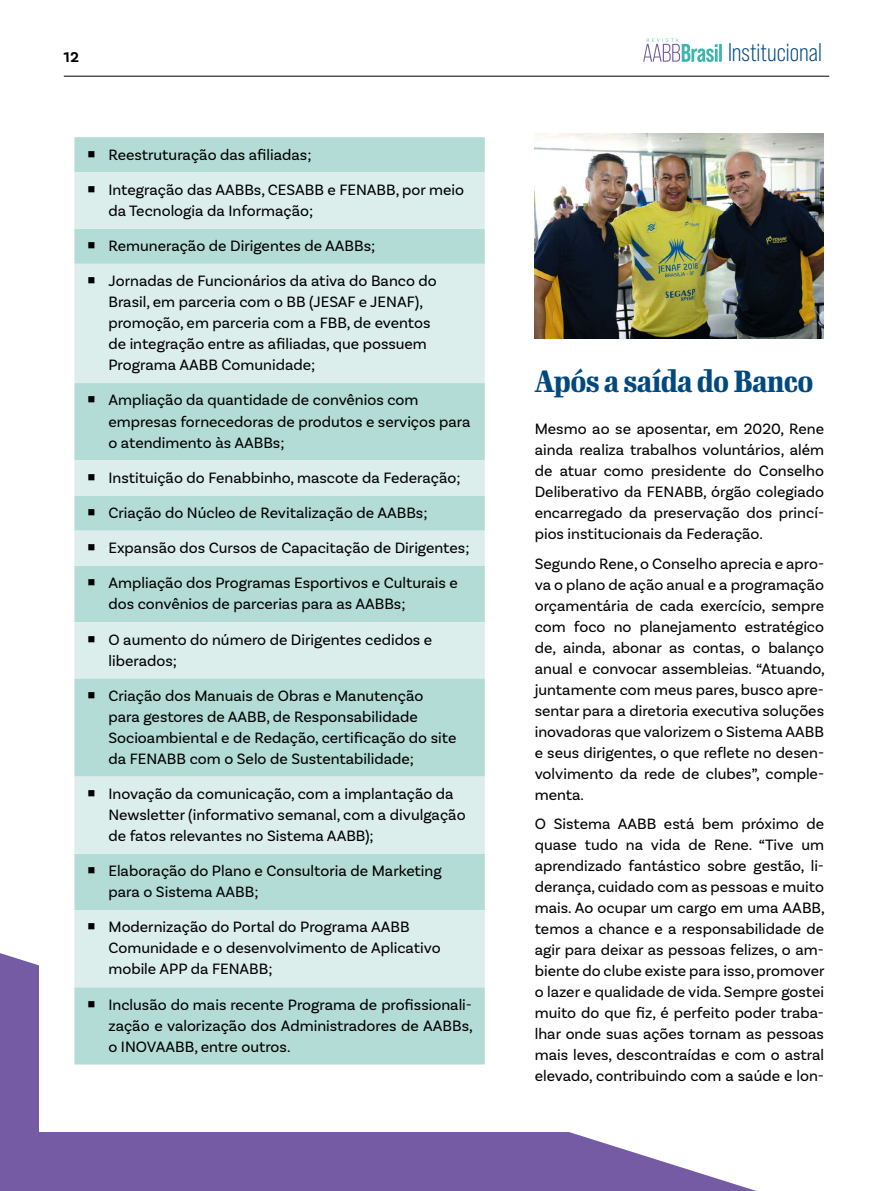
<style>
.page{position:relative;width:893px;height:1191px;background:#fff}
.page>*{position:absolute;margin:0;border:0;box-sizing:border-box;transform-origin:0 0}
.t1{font:700 30px "Gimlet Display Condensed";color:#00497f}
.t2{font:25.5px "Bebas Neue Pro";color:#00497f}
.t3{font:15.75px/21px "Basic Sans";color:#000}
.t4{font:700 15px "Basic Sans";color:#000}
</style>
<div class="page">
<hr style="left:64px;top:76px;width:765px;height:1px;background:#000">
<svg style="left:643px;top:38px;width:79px;height:24px"></svg>
<svg style="left:0;top:953px;width:756px;height:238px;background:#856fae"></svg>
<div style="left:39px;top:869px;width:785px;height:262px;background:#fff"></div>
<div style="left:74px;top:137px;width:411px;height:927px;background:#b3dcd6"></div>
<svg style="left:74px;top:172px;width:411px;height:815px;background:#c9e6e1"></svg>
<img style="left:534px;top:134px;width:290px;height:204px">
<svg style="left:88px;top:151px;width:7px;height:6px"></svg>
<svg style="left:88px;top:186px;width:7px;height:6px"></svg>
<svg style="left:88px;top:242px;width:7px;height:6px"></svg>
<svg style="left:88px;top:277px;width:7px;height:7px"></svg>
<svg style="left:88px;top:396px;width:7px;height:7px"></svg>
<svg style="left:88px;top:474px;width:7px;height:6px"></svg>
<svg style="left:88px;top:509px;width:7px;height:6px"></svg>
<svg style="left:88px;top:544px;width:7px;height:6px"></svg>
<svg style="left:88px;top:579px;width:7px;height:6px"></svg>
<svg style="left:88px;top:635px;width:7px;height:7px"></svg>
<svg style="left:88px;top:692px;width:7px;height:6px"></svg>
<svg style="left:88px;top:790px;width:7px;height:6px"></svg>
<svg style="left:88px;top:867px;width:7px;height:6px"></svg>
<svg style="left:88px;top:923px;width:7px;height:6px"></svg>
<svg style="left:88px;top:1000px;width:7px;height:7px"></svg>
<p class="t4" style="left:64px;top:48px;width:17px">12</p>
<h2 class="t2" style="left:728px;top:38px;width:95px">Institucional</h2>
<p class="t3" style="left:108px;top:144px;width:205px">Reestruturação das afiliadas;</p>
<p class="t3" style="left:108px;top:179px;width:357px">Integração das AABBs, CESABB e FENABB, por meio da Tecnologia da Informação;</p>
<p class="t3" style="left:108px;top:235px;width:268px">Remuneração de Dirigentes de AABBs;</p>
<p class="t3" style="left:108px;top:270px;width:330px">Jornadas de Funcionários da ativa do Banco do Brasil, em parceria com o BB (JESAF e JENAF), promoção, em parceria com a FBB, de eventos de integração entre as afiliadas, que possuem Programa AABB Comunidade;</p>
<p class="t3" style="left:108px;top:389px;width:364px">Ampliação da quantidade de convênios com empresas fornecedoras de produtos e serviços para o atendimento às AABBs;</p>
<p class="t3" style="left:108px;top:467px;width:354px">Instituição do Fenabbinho, mascote da Federação;</p>
<p class="t3" style="left:108px;top:502px;width:321px">Criação do Núcleo de Revitalização de AABBs;</p>
<p class="t3" style="left:108px;top:537px;width:363px">Expansão dos Cursos de Capacitação de Dirigentes;</p>
<p class="t3" style="left:108px;top:572px;width:351px">Ampliação dos Programas Esportivos e Culturais e dos convênios de parcerias para as AABBs;</p>
<p class="t3" style="left:108px;top:628px;width:325px">O aumento do número de Dirigentes cedidos e liberados;</p>
<p class="t3" style="left:108px;top:685px;width:349px">Criação dos Manuais de Obras e Manutenção para gestores de AABB, de Responsabilidade Socioambiental e de Redação, certificação do site da FENABB com o Selo de Sustentabilidade;</p>
<p class="t3" style="left:108px;top:783px;width:359px">Inovação da comunicação, com a implantação da<br>Newsletter (informativo semanal, com a divulgação de fatos relevantes no Sistema AABB);</p>
<p class="t3" style="left:108px;top:860px;width:335px">Elaboração do Plano e Consultoria de Marketing para o Sistema AABB;</p>
<p class="t3" style="left:108px;top:916px;width:334px">Modernização do Portal do Programa AABB<br>Comunidade e o desenvolvimento de Aplicativo mobile APP da FENABB;</p>
<p class="t3" style="left:108px;top:993px;width:366px;text-align:justify">Inclusão do mais recente Programa de profissionali&shy;zação e valorização dos Administradores de AABBs, o INOVAABB, entre outros.</p>
<h1 class="t1" style="left:535px;top:361px;width:280px">Após a saída do Banco</h1>
<p class="t3" style="left:535px;top:418px;width:291px;text-align:justify">Mesmo ao se aposentar, em 2020, Rene ainda realiza trabalhos voluntários, além de atuar como presidente do Conselho Deliberativo da FENABB, órgão colegiado encarregado da preservação dos princí&shy;pios institucionais da Federação.</p>
<p class="t3" style="left:535px;top:553px;width:292px;text-align:justify">Segundo Rene, o Conselho aprecia e apro&shy;va o plano de ação anual e a programação orçamentária de cada exercício, sempre com foco no planejamento estratégico de, ainda, abonar as contas, o balanço anual e convocar assembleias. “Atuando, juntamente com meus pares, busco apre&shy;sentar para a diretoria executiva soluções inovadoras que valorizem o Sistema AABB e seus dirigentes, o que reflete no desen&shy;volvimento da rede de clubes”, comple&shy;menta.</p>
<p class="t3" style="left:535px;top:813px;width:292px;text-align:justify">O Sistema AABB está bem próximo de quase tudo na vida de Rene. “Tive um aprendizado fantástico sobre gestão, li&shy;derança, cuidado com as pessoas e muito mais. Ao ocupar um cargo em uma AABB, temos a chance e a responsabilidade de agir para deixar as pessoas felizes, o am&shy;biente do clube existe para isso, promover o lazer e qualidade de vida. Sempre gostei muito do que fiz, é perfeito poder traba&shy;lhar onde suas ações tornam as pessoas mais leves, descontraídas e com o astral elevado, contribuindo com a saúde e lon-</p>
</div>
